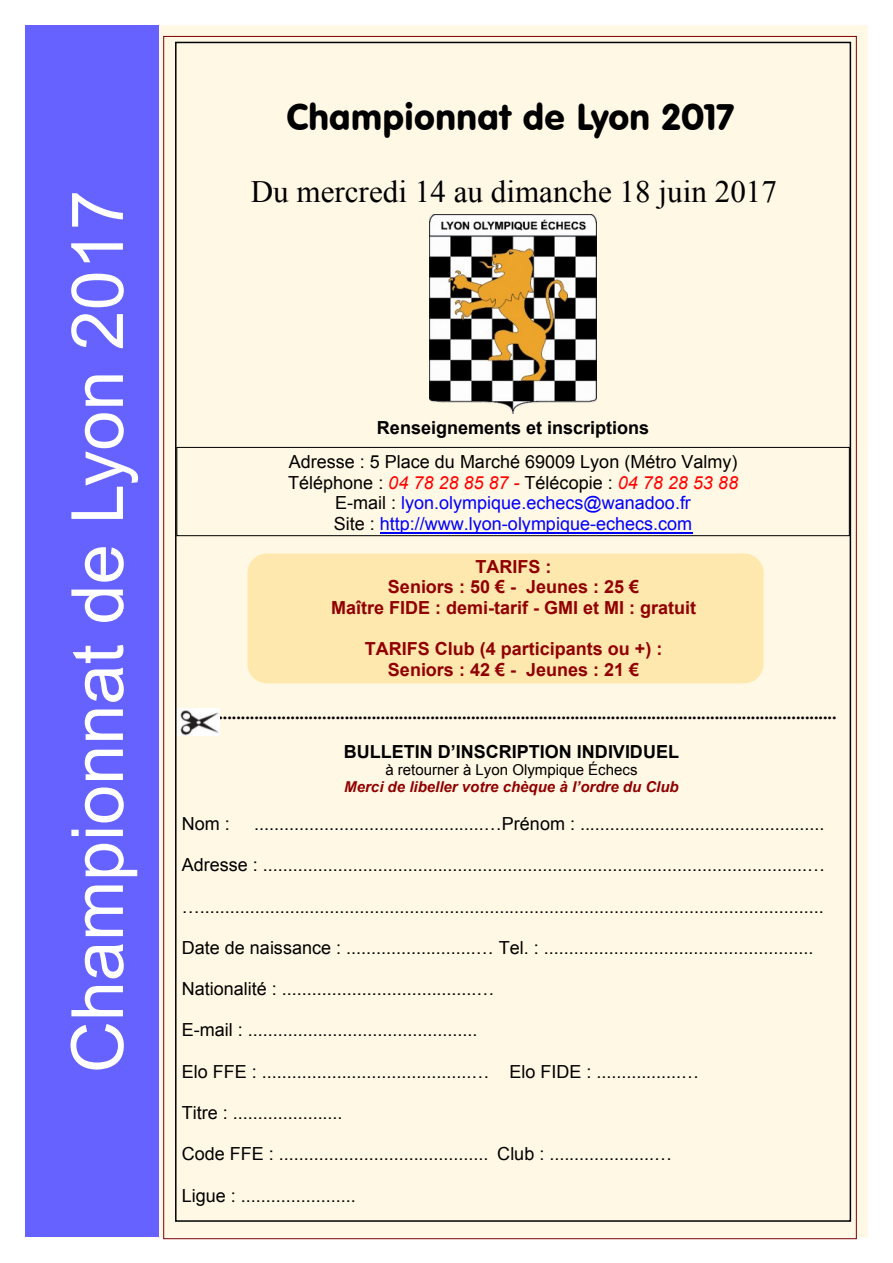
<style>
.page{position:relative;width:893px;height:1263px;background:#fff}
.page>*{position:absolute;margin:0;border:0;box-sizing:border-box;transform-origin:0 0}
.t1{font:72px "Arial";color:#fff}
.t2{font:36px "VAG Rounded BT";color:#000}
.t3{font:31.05px "Times New Roman";color:#000}
.t4{font:18px/20.7px "Arial";color:#000;text-align:center}
.t5{font:700 18px "Times New Roman";color:#000}
.t6{font:700 18px/20.7px "Arial";color:#900000;text-align:center}
.t7{font:700 18px "Arial";color:#000}
.t8{font:italic 700 15px "Arial";color:#900000}
.t9{font:15px "Arial";color:#000}
.s1{font-style:italic;color:#f00}
.s2{color:#00f}
</style>
<div class="page">
<div style="left:40px;top:25px;width:828px;height:1213px;background:#fff8e4"></div>
<div style="left:26px;top:26px;width:133px;height:1211px;background:#6562ff"></div>
<div style="left:247px;top:553px;width:516px;height:130px;background:#ffe8ae;border-radius:19px"></div>
<div style="left:176px;top:447px;width:674px;height:89px;border:1px solid #000"></div>
<hr style="left:380px;top:532px;width:312px;height:1px;background:#00f">
<img style="left:430px;top:214px;width:166px;height:199px">
<img style="left:177px;top:708px;width:43px;height:27px">
<h1 class="t1" style="left:71px;top:1073px;width:885px;rotate:-90deg">Championnat de Lyon 2017</h1>
<h2 class="t2" style="left:286px;top:103px;width:449px">Championnat de Lyon 2017</h2>
<h3 class="t3" style="left:251px;top:181px;width:528px">Du mercredi 14 au dimanche 18 juin 2017</h3>
<p class="t7" style="left:377px;top:421px;width:274px">Renseignements et inscriptions</p>
<p class="t4" style="left:288px;top:453px;width:451px">Adresse : 5 Place du Marché 69009 Lyon (Métro Valmy)<br>Téléphone : <span class="s1">04 78 28 85 87 -</span> Télécopie : <span class="s1">04 78 28 53 88<br></span>E-mail : <span class="s2">lyon.olympique.echecs@wanadoo.fr<br></span>Site : <span class="s2">http://www.lyon-olympique-echecs.com</span></p>
<p class="t6" style="left:331px;top:558px;width:366px">TARIFS :<br>Seniors : 50 € - Jeunes : 25 €<br>Maître FIDE : demi-tarif - GMI et MI : gratuit</p>
<p class="t6" style="left:365px;top:640px;width:299px">TARIFS Club (4 participants ou +) :<br>Seniors : 42 € - Jeunes : 21 €</p>
<p class="t5" style="left:200px;top:707px;width:638px">.............................................................................................................................................</p>
<p class="t7" style="left:344px;top:744px;width:337px">BULLETIN D’INSCRIPTION INDIVIDUEL</p>
<p class="t9" style="left:385px;top:764px;width:254px">à retourner à Lyon Olympique Échecs</p>
<p class="t8" style="left:344px;top:781px;width:336px">Merci de libeller votre chèque à l’ordre du Club</p>
<p class="t4" style="left:182px;top:815px;width:50px">Nom :</p>
<p class="t4" style="left:254px;top:815px;width:572px">..............................................…Prénom : .................................................</p>
<p class="t4" style="left:182px;top:856px;width:645px">Adresse : .............................................................................................................…</p>
<p class="t4" style="left:182px;top:897px;width:643px">….............................................................................................................................</p>
<p class="t4" style="left:182px;top:939px;width:633px">Date de naissance : ..........................… Tel. : ......................................................</p>
<p class="t4" style="left:182px;top:980px;width:314px">Nationalité : .......................................…</p>
<p class="t4" style="left:182px;top:1021px;width:297px">E-mail : ..............................................</p>
<p class="t4" style="left:182px;top:1063px;width:519px">Elo FFE : ..........................................… Elo FIDE : .................…</p>
<p class="t4" style="left:182px;top:1104px;width:162px">Titre : ......................</p>
<p class="t4" style="left:182px;top:1145px;width:492px">Code FFE : .......................................... Club : .....................…</p>
<p class="t4" style="left:182px;top:1186px;width:175px">Ligue : .......................</p>
</div>
